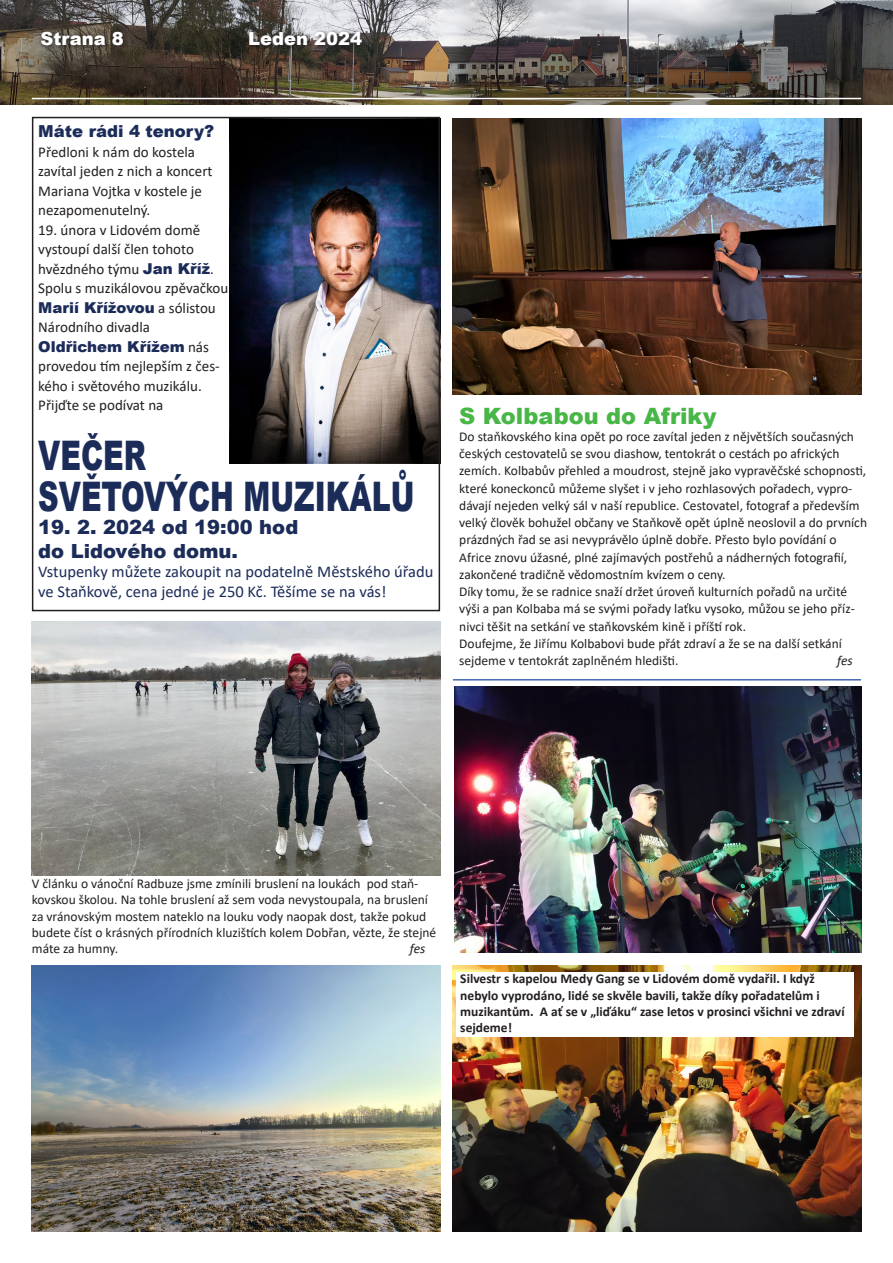
<style>
.page{position:relative;width:893px;height:1263px;background:#fff}
.page>*{position:absolute;margin:0;border:0;box-sizing:border-box;transform-origin:0 0}
.t1{font:900 40.8px "Arial";color:#1c2c59;scale:.7 1}
.t2{font:900 22.5px "Arial";color:#49b748}
.t3{font:900 19.5px "Arial";color:#1c2c59}
.t4{font:900 18px "Arial";color:#fff}
.t5{font:16.5px/19.8px "Calibri";color:#1c2c59}
.t6{font:900 16.5px "Arial";color:#1c2c59}
.t7{font:15px/19.5px "Calibri";color:#231f20}
.t8{font:13.5px/17.2px "Calibri";color:#231f20}
.t9{font:700 13.5px/16.2px "Calibri";color:#231f20}
.t10{font:italic 13.5px "Calibri";letter-spacing:-.01em;color:#231f20}
.s1{font-family:"Arial";font-weight:900;color:#1c2c59}
</style>
<div class="page">
<img style="left:0;top:0;width:893px;height:105px">
<svg style="left:38px;top:29px;width:91px;height:22px;background:#4d463d"></svg>
<hr style="left:32px;top:98px;width:829px;height:1px;background:#fff">
<svg style="left:246px;top:29px;width:122px;height:22px;background:#52504d"></svg>
<img style="left:32px;top:622px;width:408px;height:253px">
<img style="left:32px;top:965px;width:408px;height:266px">
<img style="left:453px;top:119px;width:408px;height:275px">
<img style="left:230px;top:120px;width:207px;height:344px">
<div style="left:32px;top:117px;width:408px;height:494px;border:2px solid #231f20"></div>
<hr style="left:453px;top:679px;width:408px;height:1px;background:#4168b2">
<img style="left:454px;top:686px;width:407px;height:266px">
<img style="left:453px;top:965px;width:408px;height:266px">
<div style="left:456px;top:972px;width:398px;height:64px;background:#fff"></div>
<p class="t4" style="left:40px;top:25px;width:85px">Strana 8</p>
<p class="t4" style="left:248px;top:25px;width:116px">Leden 2024</p>
<p class="t6" style="left:38px;top:119px;width:178px">Máte rádi 4 tenory?</p>
<p class="t7" style="left:38px;top:142px;width:176px">Předloni k nám do kostela zavítal jeden z nich a koncert<br>Mariana Vojtka v kostele je nezapomenutelný.</p>
<p class="t7" style="left:38px;top:220px;width:192px">19. února v Lidovém domě vystoupí další člen tohoto hvězdného týmu <span class="s1">Jan Kříž</span>.<br>Spolu s muzikálovou zpěvačkou<br><span class="s1">Marií Křížovou</span> a sólistou<br>Národního divadla</p>
<p class="t7" style="left:38px;top:337px;width:183px"><span class="s1">Oldřichem Křížem</span> nás provedou tím nejlepším z čes&shy;kého i světového muzikálu.<br>Přijďte se podívat na</p>
<p class="t1" style="left:38px;top:426px;width:155px">VEČER</p>
<p class="t1" style="left:38px;top:467px;width:539px">SVĚTOVÝCH MUZIKÁLŮ</p>
<p class="t3" style="left:38px;top:513px;width:262px">19. 2. 2024 od 19:00 hod</p>
<p class="t3" style="left:38px;top:536px;width:201px">do Lidového domu.</p>
<p class="t5" style="left:38px;top:562px;width:397px">Vstupenky můžete zakoupit na podatelně Městského úřadu ve Staňkově, cena jedné je 250 Kč. Těšíme se na vás!</p>
<p class="t2" style="left:459px;top:399px;width:259px">S Kolbabou do Afriky</p>
<p class="t8" style="left:459px;top:427px;width:409px">Do staňkovského kina opět po roce zavítal jeden z nějvětších současných českých cestovatelů se svou diashow, tentokrát o cestách po afrických zemích. Kolbabův přehled a moudrost, stejně jako vypravěčské schopnosti, které koneckonců můžeme slyšet i v jeho rozhlasových pořadech, vypro&shy;dávají nejeden velký sál v naší republice. Cestovatel, fotograf a především velký člověk bohužel občany ve Staňkově opět úplně neoslovil a do prvních prázdných řad se asi nevyprávělo úplně dobře. Přesto bylo povídání o Africe znovu úžasné, plné zajímavých postřehů a nádherných fotografií, zakončené tradičně vědomostním kvízem o ceny.<br>Díky tomu, že se radnice snaží držet úroveň kulturních pořadů na určité výši a pan Kolbaba má se svými pořady laťku vysoko, můžou se jeho příz&shy;nivci těšit na setkání ve staňkovském kině i příští rok.<br>Doufejme, že Jiřímu Kolbabovi bude přát zdraví a že se na další setkání sejdeme v tentokrát zaplněném hledišti.</p>
<p class="t10" style="left:837px;top:651px;width:17px">fes</p>
<p class="t8" style="left:32px;top:875px;width:406px;line-height:16.2px">V článku o vánoční Radbuze jsme zmínili bruslení na loukách pod staň&shy;kovskou školou. Na tohle bruslení až sem voda nevystoupala, na bruslení za vránovským mostem nateklo na louku vody naopak dost, takže pokud budete číst o krásných přírodních kluzištích kolem Dobřan, vězte, že stejné máte za humny.</p>
<p class="t10" style="left:410px;top:939px;width:17px">fes</p>
<p class="t9" style="left:460px;top:970px;width:386px">Silvestr s kapelou Medy Gang se v Lidovém domě vydařil. I když nebylo vyprodáno, lidé se skvěle bavili, takže díky pořadatelům i muzikantům. A ať se v „liďáku“ zase letos v prosinci všichni ve zdraví sejdeme!</p>
</div>
